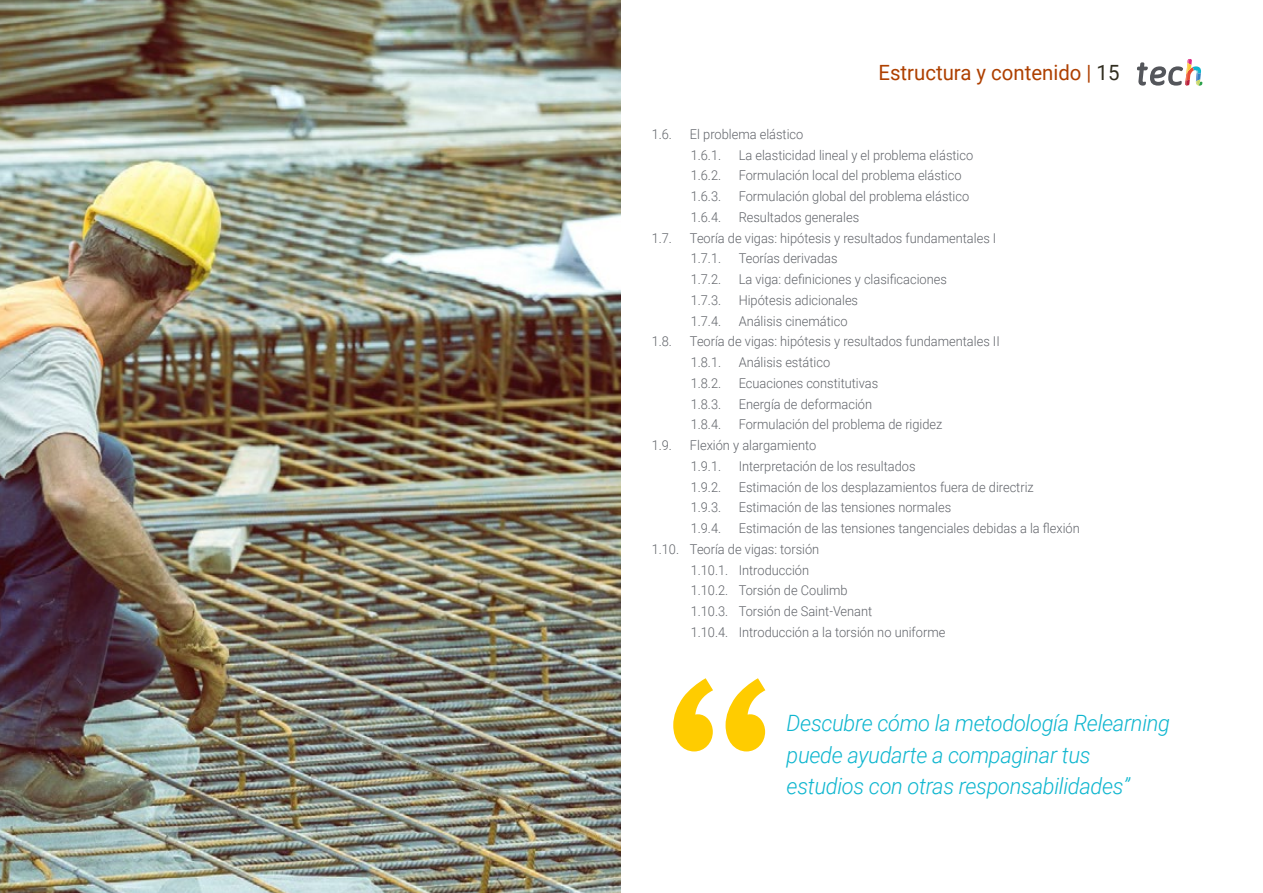
<style>
.page{position:relative;width:1263px;height:893px;background:#fff}
.page>*{position:absolute;margin:0;border:0;box-sizing:border-box;transform-origin:0 0}
.t1{font:italic 300 22.5px/31.5px "Roboto";letter-spacing:-.015em;color:#0fb6cf}
.t2{font:21px "Roboto";color:#ae4000}
.t3{font:300 13.5px/20.7px "Roboto";color:#61646a;scale:.95 1}
.s1{color:#312e20}
</style>
<div class="page">
<svg style="left:1137px;top:59px;width:65px;height:27px"></svg>
<img style="left:0;top:0;width:621px;height:893px">
<svg style="left:673px;top:678px;width:92px;height:73px"></svg>
<h2 class="t2" style="left:878px;top:57px;width:242px">Estructura y contenido | <span class="s1">15</span></h2>
<p class="t3" style="left:652px;top:123px;width:23px">1.6.</p>
<p class="t3" style="left:690px;top:123px;width:121px">El problema elástico<br>1.6.1.</p>
<p class="t3" style="left:739px;top:144px;width:248px">La elasticidad lineal y el problema elástico</p>
<p class="t3" style="left:691px;top:165px;width:34px">1.6.2.</p>
<p class="t3" style="left:739px;top:165px;width:236px">Formulación local del problema elástico</p>
<p class="t3" style="left:691px;top:185px;width:34px">1.6.3.</p>
<p class="t3" style="left:739px;top:185px;width:244px">Formulación global del problema elástico</p>
<p class="t3" style="left:691px;top:206px;width:34px">1.6.4.</p>
<p class="t3" style="left:739px;top:206px;width:128px">Resultados generales</p>
<p class="t3" style="left:652px;top:227px;width:23px">1.7.</p>
<p class="t3" style="left:690px;top:227px;width:324px">Teoría de vigas: hipótesis y resultados fundamentales I<br>1.7.1.</p>
<p class="t3" style="left:739px;top:248px;width:106px">Teorías derivadas</p>
<p class="t3" style="left:691px;top:268px;width:34px">1.7.2.</p>
<p class="t3" style="left:739px;top:268px;width:221px">La viga: definiciones y clasificaciones</p>
<p class="t3" style="left:691px;top:289px;width:34px">1.7.3.</p>
<p class="t3" style="left:739px;top:289px;width:127px">Hipótesis adicionales</p>
<p class="t3" style="left:691px;top:310px;width:34px">1.7.4.</p>
<p class="t3" style="left:739px;top:310px;width:116px">Análisis cinemático</p>
<p class="t3" style="left:652px;top:331px;width:23px">1.8.</p>
<p class="t3" style="left:690px;top:331px;width:328px">Teoría de vigas: hipótesis y resultados fundamentales II<br>1.8.1.</p>
<p class="t3" style="left:739px;top:351px;width:98px">Análisis estático</p>
<p class="t3" style="left:691px;top:372px;width:34px">1.8.2.</p>
<p class="t3" style="left:739px;top:372px;width:148px">Ecuaciones constitutivas</p>
<p class="t3" style="left:691px;top:393px;width:34px">1.8.3.</p>
<p class="t3" style="left:739px;top:393px;width:142px">Energía de deformación</p>
<p class="t3" style="left:691px;top:414px;width:34px">1.8.4.</p>
<p class="t3" style="left:739px;top:414px;width:216px">Formulación del problema de rigidez</p>
<p class="t3" style="left:652px;top:434px;width:23px">1.9.</p>
<p class="t3" style="left:690px;top:434px;width:134px">Flexión y alargamiento<br>1.9.1.</p>
<p class="t3" style="left:739px;top:455px;width:188px">Interpretación de los resultados</p>
<p class="t3" style="left:691px;top:476px;width:34px">1.9.2.</p>
<p class="t3" style="left:739px;top:476px;width:312px">Estimación de los desplazamientos fuera de directriz</p>
<p class="t3" style="left:691px;top:497px;width:34px">1.9.3.</p>
<p class="t3" style="left:739px;top:497px;width:225px">Estimación de las tensiones normales</p>
<p class="t3" style="left:691px;top:517px;width:34px">1.9.4.</p>
<p class="t3" style="left:739px;top:517px;width:361px">Estimación de las tensiones tangenciales debidas a la flexión</p>
<p class="t3" style="left:652px;top:538px;width:178px">1.10. Teoría de vigas: torsión</p>
<p class="t3" style="left:691px;top:559px;width:126px">1.10.1. Introducción</p>
<p class="t3" style="left:691px;top:580px;width:167px">1.10.2. Torsión de Coulimb</p>
<p class="t3" style="left:691px;top:600px;width:193px">1.10.3. Torsión de Saint-Venant</p>
<p class="t3" style="left:691px;top:621px;width:270px">1.10.4. Introducción a la torsión no uniforme</p>
<h1 class="t1" style="left:787px;top:707px;width:385px">Descubre cómo la metodología Relearning puede ayudarte a compaginar tus estudios con otras responsabilidades”</h1>
</div>
